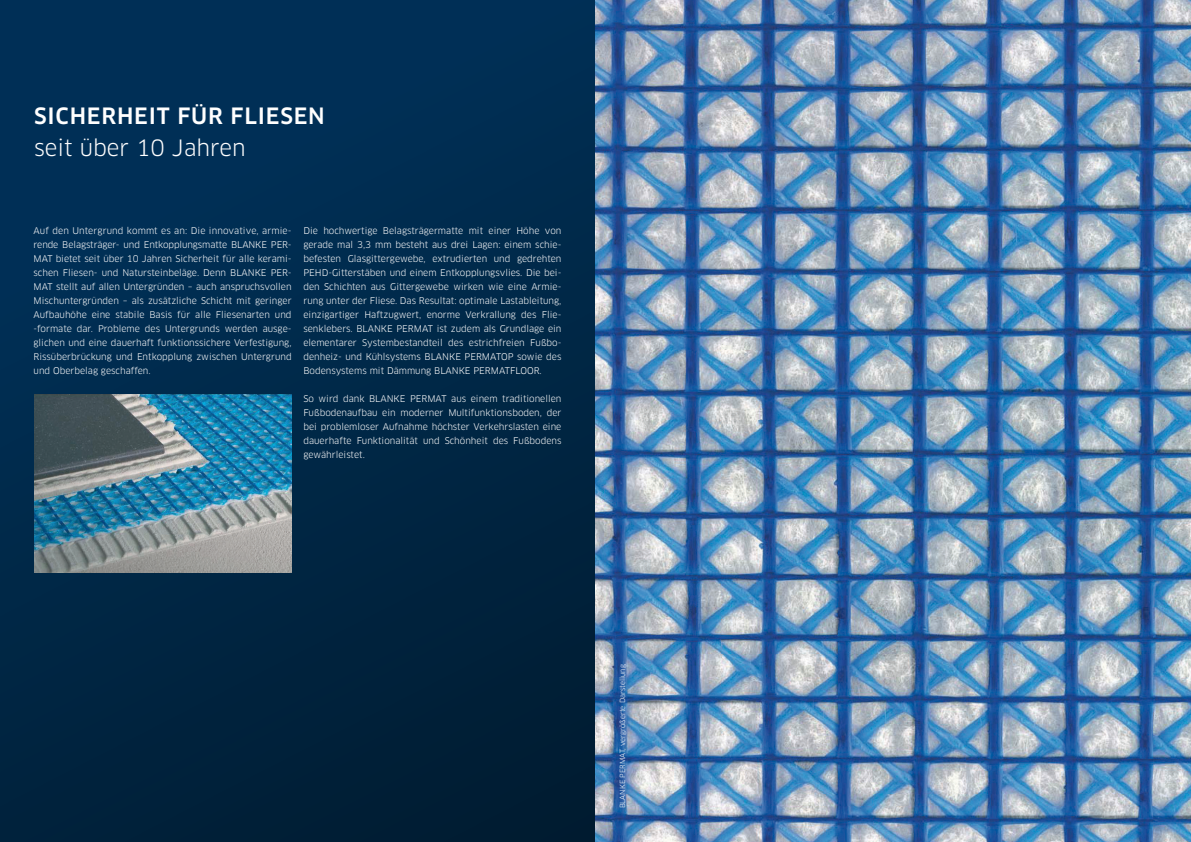
<style>
.page{position:relative;width:1191px;height:842px;background:#fff}
.page>*{position:absolute;margin:0;border:0;box-sizing:border-box;transform-origin:0 0}
.t1{font:500 22px "Clan OT";letter-spacing:.035em;color:#fff}
.t2{font:22px "Clan OT";color:#fff}
.t3{font:9px/14px "Clan OT";color:#fff;text-align:justify}
.t4{font:7px "Clan OT";color:#fff}
</style>
<div class="page">
<div style="left:0;top:0;width:595px;height:842px;background:linear-gradient(to bottom,#003159,#001e35)"></div>
<img style="left:595px;top:0;width:596px;height:842px">
<img style="left:34px;top:394px;width:258px;height:179px">
<h1 class="t1" style="left:34px;top:103px;width:292px">SICHERHEIT FÜR FLIESEN</h1>
<h1 class="t2" style="left:34px;top:134px;width:213px">seit über 10 Jahren</h1>
<p class="t3" style="left:34px;top:224px;width:259px">Auf den Untergrund kommt es an: Die innovative, armie&shy;rende Belagsträger- und Entkopplungsmatte BLANKE PER-MAT bietet seit über 10 Jahren Sicherheit für alle kerami&shy;schen Fliesen- und Natursteinbeläge. Denn BLANKE PER-MAT stellt auf allen Untergründen – auch anspruchsvollen Mischuntergründen – als zusätzliche Schicht mit geringer Aufbauhöhe eine stabile Basis für alle Fliesenarten und -formate dar. Probleme des Untergrunds werden ausge&shy;glichen und eine dauerhaft funktionssichere Verfestigung, Rissüberbrückung und Entkopplung zwischen Untergrund und Oberbelag geschaffen.</p>
<p class="t3" style="left:303px;top:224px;width:259px">Die hochwertige Belagsträgermatte mit einer Höhe von gerade mal 3,3 mm besteht aus drei Lagen: einem schie&shy;befesten Glasgittergewebe, extrudierten und gedrehten PEHD-Gitterstäben und einem Entkopplungsvlies. Die bei&shy;den Schichten aus Gittergewebe wirken wie eine Armie&shy;rung unter der Fliese. Das Resultat: optimale Lastableitung, einzigartiger Haftzugwert, enorme Verkrallung des Flie&shy;senklebers. BLANKE PERMAT ist zudem als Grundlage ein elementarer Systembestandteil des estrichfreien Fußbo&shy;denheiz- und Kühlsystems BLANKE PERMATOP sowie des Bodensystems mit Dämmung BLANKE PERMATFLOOR.</p>
<p class="t3" style="left:303px;top:392px;width:259px">So wird dank BLANKE PERMAT aus einem traditionellen Fußbodenaufbau ein moderner Multifunktionsboden, der bei problemloser Aufnahme höchster Verkehrslasten eine dauerhafte Funktionalität und Schönheit des Fußbodens gewährleistet.</p>
<p class="t4" style="left:618px;top:808px;width:145px;rotate:-90deg">BLANKE PERMAT, vergrößerte Darstellung</p>
</div>
